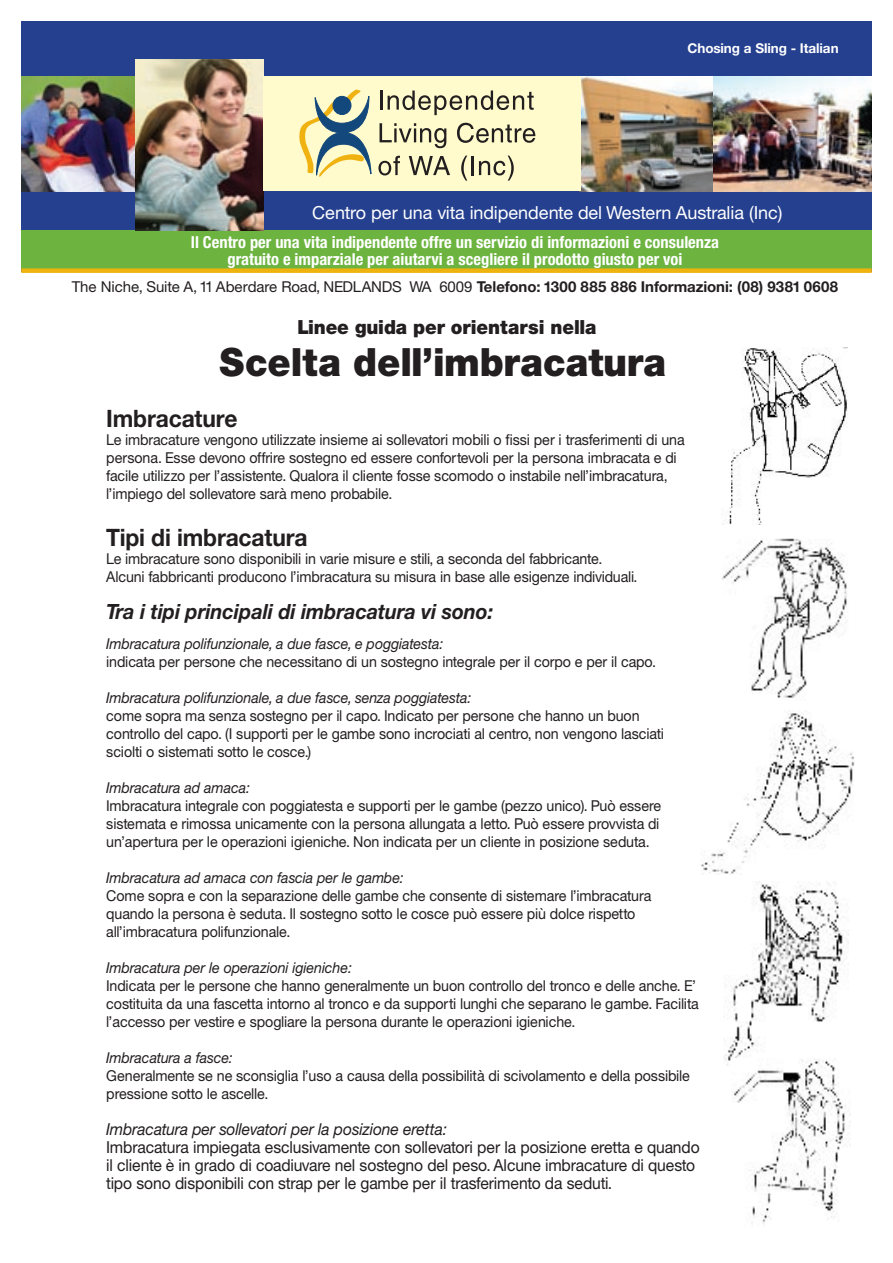
<style>
.page{position:relative;width:893px;height:1263px;background:#fff}
.page>*{position:absolute;margin:0;border:0;box-sizing:border-box;transform-origin:0 0}
.t1{font:900 39px "Helvetica Neue";letter-spacing:-.005em;color:#231f20;scale:.95 1}
.t2{font:700 24px "Helvetica Neue";letter-spacing:-.005em;color:#231f20;scale:.95 1}
.t3{font:italic 700 21px "Helvetica Neue";letter-spacing:-.005em;color:#231f20;scale:.95 1}
.t4{font:900 19.5px "Helvetica Neue";letter-spacing:-.005em;color:#231f20;scale:.95 1}
.t5{font:18px "Helvetica Neue";letter-spacing:-.01em;color:#fff}
.t6{font:16.5px/18px "Helvetica Neue";letter-spacing:-.015em;color:#231f20;scale:.95 1}
.t7{font:700 condensed 16.5px/16.5px "Helvetica Neue";color:#fff;text-align:center}
.t8{font:italic 16.5px "Helvetica Neue";letter-spacing:-.005em;color:#231f20;scale:.95 1}
.t9{font:15px/18px "Helvetica Neue";letter-spacing:-.005em;color:#231f20;scale:.95 1}
.t10{font:italic 15px "Helvetica Neue";letter-spacing:-.005em;color:#231f20;scale:.95 1}
.t11{font:15px "Helvetica Neue";letter-spacing:-.005em;color:#231f20}
.t12{font:700 13.5px "Helvetica Neue";letter-spacing:-.01em;color:#fff}
.s1{font-weight:700}
</style>
<div class="page">
<div style="left:21px;top:21px;width:851px;height:251px;background:#25408f"></div>
<div style="left:21px;top:231px;width:851px;height:38px;background:#6cb43f"></div>
<div style="left:21px;top:268px;width:851px;height:5px;background:#efb310"></div>
<img style="left:21px;top:77px;width:115px;height:114px">
<img style="left:136px;top:60px;width:127px;height:171px">
<img style="left:713px;top:77px;width:159px;height:114px">
<img style="left:580px;top:77px;width:133px;height:114px">
<div style="left:263px;top:77px;width:317px;height:114px;background:#fffbcc"></div>
<svg style="left:299px;top:76px;width:73px;height:101px"></svg>
<div style="left:333px;top:96px;width:18px;height:19px;background:#12487b;border-radius:50%"></div>
<div style="left:333px;top:96px;width:18px;height:19px;border:1px solid #12487b;border-radius:50%"></div>
<svg style="left:380px;top:91px;width:2px;height:19px"></svg>
<svg style="left:388px;top:91px;width:146px;height:24px"></svg>
<svg style="left:380px;top:123px;width:66px;height:25px"></svg>
<svg style="left:457px;top:123px;width:78px;height:20px"></svg>
<svg style="left:378px;top:156px;width:22px;height:19px"></svg>
<svg style="left:409px;top:156px;width:41px;height:19px"></svg>
<svg style="left:461px;top:156px;width:6px;height:25px"></svg>
<hr style="left:471px;top:156px;width:3px;height:19px;background:#231f20">
<svg style="left:479px;top:156px;width:35px;height:25px"></svg>
<img style="left:721px;top:347px;width:126px;height:178px">
<img style="left:722px;top:538px;width:125px;height:160px">
<img style="left:701px;top:710px;width:154px;height:164px">
<img style="left:723px;top:882px;width:125px;height:183px">
<img style="left:731px;top:1058px;width:119px;height:165px">
<p class="t12" style="left:687px;top:40px;width:153px">Chosing a Sling - Italian</p>
<p class="t5" style="left:312px;top:202px;width:471px">Centro per una vita indipendente del Western Australia (Inc)</p>
<p class="t7" style="left:191px;top:234px;width:530px">Il Centro per una vita indipendente offre un servizio di informazioni e consulenza gratuito e imparziale per aiutarvi a scegliere il prodotto giusto per voi</p>
<p class="t11" style="left:72px;top:278px;width:768px">The Niche, Suite A, 11 Aberdare Road, NEDLANDS WA 6009 <span class="s1">Telefono: 1300 885 886 Informazioni: (08) 9381 0608</span></p>
<h3 class="t4" style="left:297px;top:315px;width:316px">Linee guida per orientarsi nella</h3>
<h1 class="t1" style="left:220px;top:339px;width:472px">Scelta dell’imbracatura</h1>
<h2 class="t2" style="left:106px;top:404px;width:140px">Imbracature</h2>
<p class="t9" style="left:106px;top:431px;width:610px">Le imbracature vengono utilizzate insieme ai sollevatori mobili o fissi per i trasferimenti di una persona. Esse devono offrire sostegno ed essere confortevoli per la persona imbracata e di facile utilizzo per l’assistente. Qualora il cliente fosse scomodo o instabile nell’imbracatura, l’impiego del sollevatore sarà meno probabile.</p>
<h2 class="t2" style="left:106px;top:523px;width:213px">Tipi di imbracatura</h2>
<p class="t9" style="left:106px;top:549px;width:561px">Le imbracature sono disponibili in varie misure e stili, a seconda del fabbricante.<br>Alcuni fabbricanti producono l’imbracatura su misura in base alle esigenze individuali.</p>
<h3 class="t3" style="left:106px;top:598px;width:409px">Tra i tipi principali di imbracatura vi sono:</h3>
<p class="t10" style="left:106px;top:634px;width:357px">Imbracatura polifunzionale, a due fasce, e poggiatesta:</p>
<p class="t9" style="left:106px;top:652px;width:580px">indicata per persone che necessitano di un sostegno integrale per il corpo e per il capo.</p>
<p class="t10" style="left:106px;top:688px;width:386px">Imbracatura polifunzionale, a due fasce, senza poggiatesta:</p>
<p class="t9" style="left:106px;top:706px;width:589px">come sopra ma senza sostegno per il capo. Indicato per persone che hanno un buon controllo del capo. (I supporti per le gambe sono incrociati al centro, non vengono lasciati sciolti o sistemati sotto le cosce.)</p>
<p class="t10" style="left:106px;top:778px;width:153px">Imbracatura ad amaca:</p>
<p class="t9" style="left:106px;top:796px;width:586px;text-align:justify">Imbracatura integrale con poggiatesta e supporti per le gambe (pezzo unico). Può essere sistemata e rimossa unicamente con la persona allungata a letto. Può essere provvista di un’apertura per le operazioni igieniche. Non indicata per un cliente in posizione seduta.</p>
<p class="t10" style="left:106px;top:868px;width:315px">Imbracatura ad amaca con fascia per le gambe:</p>
<p class="t9" style="left:106px;top:886px;width:575px">Come sopra e con la separazione delle gambe che consente di sistemare l’imbracatura quando la persona è seduta. Il sostegno sotto le cosce può essere più dolce rispetto all’imbracatura polifunzionale.</p>
<p class="t10" style="left:106px;top:958px;width:260px">Imbracatura per le operazioni igieniche:</p>
<p class="t9" style="left:106px;top:976px;width:625px">Indicata per le persone che hanno generalmente un buon controllo del tronco e delle anche. E’ costituita da una fascetta intorno al tronco e da supporti lunghi che separano le gambe. Facilita l’accesso per vestire e spogliare la persona durante le operazioni igieniche.</p>
<p class="t10" style="left:106px;top:1048px;width:135px">Imbracatura a fasce:</p>
<p class="t9" style="left:106px;top:1066px;width:616px">Generalmente se ne sconsiglia l’uso a causa della possibilità di scivolamento e della possibile pressione sotto le ascelle.</p>
<p class="t8" style="left:106px;top:1119px;width:360px">Imbracatura per sollevatori per la posizione eretta:</p>
<p class="t6" style="left:106px;top:1138px;width:626px">Imbracatura impiegata esclusivamente con sollevatori per la posizione eretta e quando il cliente è in grado di coadiuvare nel sostegno del peso. Alcune imbracature di questo tipo sono disponibili con strap per le gambe per il trasferimento da seduti.</p>
</div>
